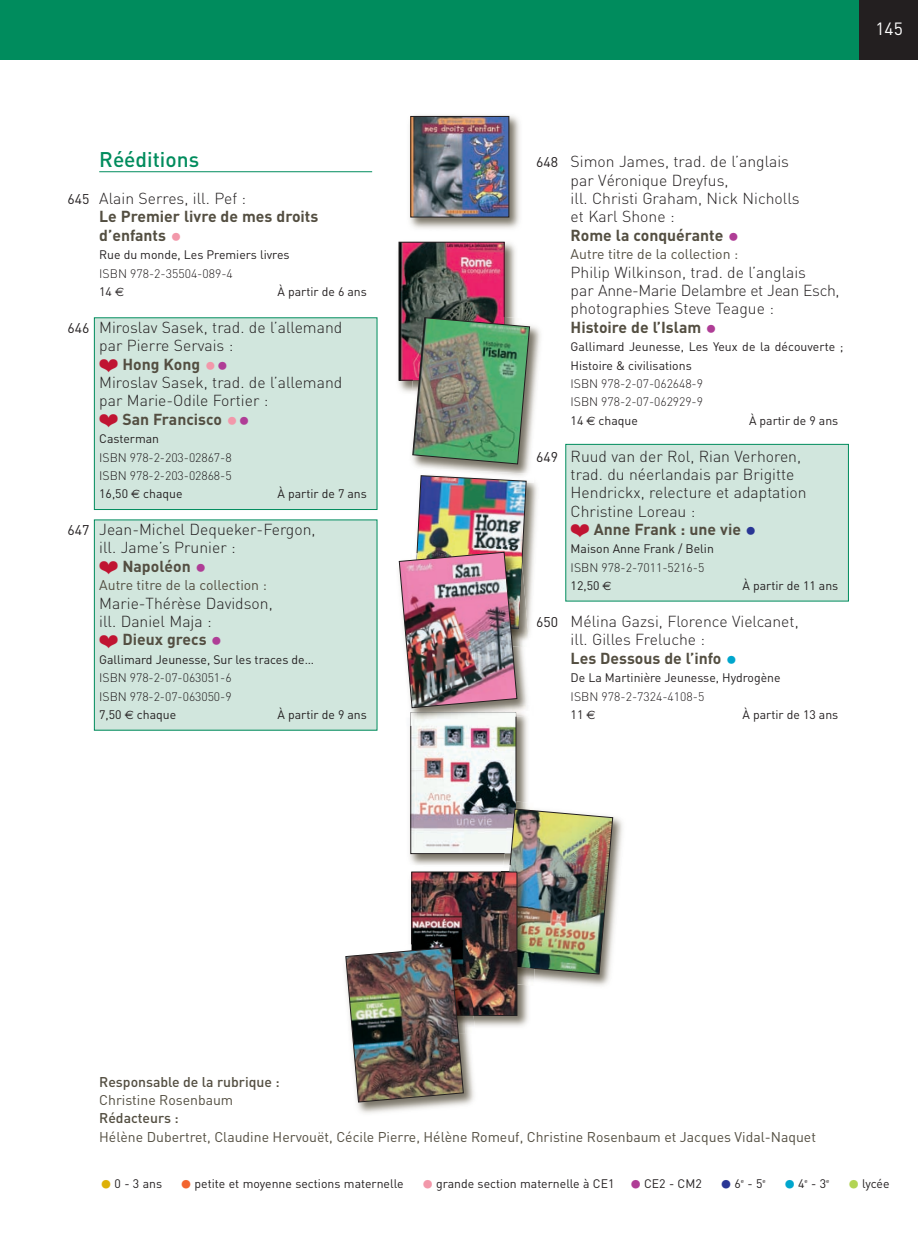
<style>
.page{position:relative;width:918px;height:1241px;background:#fff}
.page>*{position:absolute;margin:0;border:0;box-sizing:border-box;transform-origin:0 0}
.t1{font:500 21px "DIN";color:#008c5d}
.t2{font:17.5px "DIN";color:#fff}
.t3{font:300 15.75px/18.4px "DIN";color:#231f20}
.t4{font:700 15.75px/18.4px "DIN";color:#534e41}
.t5{font:14px "DIN";color:#534e41}
.t6{font:500 14px "DIN";color:#534e41}
.t7{font:14px "DIN";color:#231f20}
.t8{font:12.25px/18.4px "DIN";color:#231f20}
.t9{font:300 12.25px/18.4px "DIN";letter-spacing:-.005em;color:#231f20}
.s1{font-size:24.5px;color:#f298aa}
.s2{font-weight:400}
.s3{font-family:"Euro Sans";font-weight:400;font-size:12.08px}
.s4{color:#c01432}
.s5{font-weight:700;color:#534e41}
.s6{font-weight:700;font-size:24.5px;color:#f298aa}
.s7{font-weight:700;font-size:24.5px;color:#af3d96}
.s8{font-size:24.5px;color:#af3d96}
.s9{font-size:24.5px;color:#293695}
.s10{font-weight:700;font-size:24.5px;color:#00a6cd}
.s11{font-size:26.25px;color:#ddb008}
.s12{font-size:26.25px;color:#f2642f}
.s13{font-size:26.25px;color:#f298aa}
.s14{font-size:26.25px;color:#af3d96}
.s15{font-size:26.25px;color:#293695}
.s16{font-size:26.25px;color:#00a6cd}
.s17{font-size:26.25px;color:#b2d454}
</style>
<div class="page">
<div style="left:566px;top:444px;width:282px;height:157px;background:#d1e6dd"></div>
<div style="left:566px;top:444px;width:282px;height:157px;border:1px solid #008c5d"></div>
<div style="left:94px;top:520px;width:283px;height:210px;background:#d1e6dd"></div>
<div style="left:94px;top:318px;width:283px;height:191px;background:#d1e6dd"></div>
<hr style="left:99px;top:171px;width:273px;height:1px;background:#008c5d">
<img style="left:409px;top:115px;width:111px;height:114px">
<img style="left:413px;top:118px;width:94px;height:97px">
<div style="left:411px;top:116px;width:98px;height:101px;border:1px solid #231f20"></div>
<img style="left:398px;top:241px;width:118px;height:151px">
<img style="left:401px;top:244px;width:101px;height:134px">
<div style="left:399px;top:242px;width:105px;height:138px;border:1px solid #231f20"></div>
<img style="left:405px;top:318px;width:136px;height:149px">
<img style="left:413px;top:309px;width:91px;height:8px">
<img style="left:412px;top:317px;width:118px;height:147px">
<img style="left:409px;top:726px;width:120px;height:301px">
<img style="left:413px;top:726px;width:101px;height:125px">
<img style="left:501px;top:802px;width:122px;height:190px">
<img style="left:503px;top:801px;width:30px;height:7px">
<img style="left:504px;top:800px;width:12px;height:8px">
<img style="left:409px;top:864px;width:92px;height:7px">
<img style="left:517px;top:974px;width:17px;height:11px">
<img style="left:501px;top:808px;width:112px;height:166px">
<img style="left:501px;top:864px;width:33px;height:104px">
<img style="left:414px;top:873px;width:101px;height:140px">
<div style="left:412px;top:871px;width:105px;height:144px;border:1px solid #231f20"></div>
<img style="left:345px;top:944px;width:137px;height:169px">
<img style="left:405px;top:944px;width:70px;height:88px">
<img style="left:412px;top:939px;width:61px;height:76px">
<img style="left:346px;top:947px;width:117px;height:154px">
<div style="left:858px;top:0;width:60px;height:60px;background:#231f20"></div>
<div style="left:0;top:0;width:858px;height:60px;background:#008c5d"></div>
<img style="left:526px;top:483px;width:11px;height:70px">
<img style="left:420px;top:467px;width:111px;height:16px">
<img style="left:398px;top:553px;width:136px;height:152px">
<img style="left:409px;top:705px;width:119px;height:21px">
<img style="left:411px;top:712px;width:105px;height:13px">
<img style="left:526px;top:553px;width:3px;height:94px">
<img style="left:399px;top:475px;width:127px;height:232px">
<p class="t7" style="left:67px;top:191px;width:23px">645</p>
<p class="t7" style="left:67px;top:320px;width:23px">646</p>
<p class="t7" style="left:67px;top:522px;width:23px">647</p>
<h1 class="t1" style="left:99px;top:148px;width:101px">Rééditions</h1>
<p class="t3" style="left:99px;top:189px;width:148px">Alain Serres, ill. Pef :</p>
<p class="t4" style="left:99px;top:208px;width:221px">Le Premier livre de mes droits d’enfants <span class="s1">•</span></p>
<p class="t8" style="left:99px;top:246px;width:192px">Rue du monde, Les Premiers livres</p>
<p class="t9" style="left:99px;top:264px;width:135px">ISBN 978-2-35504-089-4<br><span class="s2">14</span> <span class="s3">€</span></p>
<p class="t8" style="left:278px;top:282px;width:91px">À partir de 6 ans</p>
<p class="t3" style="left:99px;top:318px;width:245px">Miroslav Sasek, trad. de l’allemand par Pierre Servais :</p>
<p class="t3" style="left:99px;top:355px;width:245px"><span class="s4">▪</span> <span class="s5">Hong Kong</span> <span class="s6">•</span><span class="s7">•<br></span>Miroslav Sasek, trad. de l’allemand par Marie-Odile Fortier :</p>
<p class="t4" style="left:99px;top:410px;width:152px"><span class="s4">▪</span> San Francisco <span class="s1">•</span><span class="s8">•</span></p>
<p class="t8" style="left:99px;top:429px;width:61px">Casterman</p>
<p class="t9" style="left:99px;top:448px;width:134px;text-align:justify">ISBN 978-2-203-02867-8<br>ISBN 978-2-203-02868-5<br><span class="s2">16,50</span> <span class="s3">€</span> <span class="s2">chaque</span></p>
<p class="t8" style="left:278px;top:485px;width:91px">À partir de 7 ans</p>
<p class="t3" style="left:99px;top:520px;width:218px">Jean-Michel Dequeker-Fergon, ill. Jame’s Prunier :</p>
<p class="t4" style="left:99px;top:557px;width:109px"><span class="s4">▪</span> Napoléon <span class="s8">•</span></p>
<p class="t5" style="left:99px;top:577px;width:169px">Autre titre de la collection :</p>
<p class="t3" style="left:99px;top:594px;width:175px">Marie-Thérèse Davidson, ill. Daniel Maja :</p>
<p class="t4" style="left:99px;top:630px;width:125px"><span class="s4">▪</span> Dieux grecs <span class="s8">•</span></p>
<p class="t8" style="left:99px;top:650px;width:216px">Gallimard Jeunesse, Sur les traces de…</p>
<p class="t9" style="left:99px;top:668px;width:134px;text-align:justify">ISBN 978-2-07-063051-6<br>ISBN 978-2-07-063050-9<br><span class="s2">7,50</span> <span class="s3">€</span> <span class="s2">chaque</span></p>
<p class="t8" style="left:278px;top:705px;width:91px">À partir de 9 ans</p>
<p class="t2" style="left:875px;top:18px;width:29px">145</p>
<p class="t7" style="left:536px;top:154px;width:23px">648</p>
<p class="t7" style="left:536px;top:448px;width:23px">649</p>
<p class="t7" style="left:536px;top:614px;width:23px">650</p>
<p class="t3" style="left:570px;top:153px;width:231px">Simon James, trad. de l’anglais par Véronique Dreyfus,<br>ill. Christi Graham, Nick Nicholls et Karl Shone :<br><span class="s5">Rome la conquérante</span> <span class="s7">•</span></p>
<p class="t5" style="left:570px;top:246px;width:169px">Autre titre de la collection :</p>
<p class="t3" style="left:570px;top:263px;width:270px">Philip Wilkinson, trad. de l’anglais<br>par Anne-Marie Delambre et Jean Esch, photographies Steve Teague :<br><span class="s5">Histoire de l’Islam</span> <span class="s7">•</span></p>
<p class="t8" style="left:570px;top:338px;width:274px">Gallimard Jeunesse, Les Yeux de la découverte ;<br>Histoire &amp; civilisations</p>
<p class="t9" style="left:570px;top:374px;width:134px;text-align:justify">ISBN 978-2-07-062648-9<br>ISBN 978-2-07-062929-9<br><span class="s2">14</span> <span class="s3">€</span> <span class="s2">chaque</span></p>
<p class="t8" style="left:749px;top:411px;width:91px">À partir de 9 ans</p>
<p class="t3" style="left:570px;top:447px;width:237px">Ruud van der Rol, Rian Verhoren, trad. du néerlandais par Brigitte<br>Hendrickx, relecture et adaptation<br>Christine Loreau :</p>
<p class="t4" style="left:570px;top:520px;width:188px"><span class="s4">▪</span> Anne Frank : une vie <span class="s9">•</span></p>
<p class="t8" style="left:570px;top:540px;width:145px">Maison Anne Frank / Belin</p>
<p class="t9" style="left:570px;top:558px;width:135px">ISBN 978-2-7011-5216-5<br><span class="s2">12,50</span> <span class="s3">€</span></p>
<p class="t8" style="left:742px;top:576px;width:97px">À partir de 11 ans</p>
<p class="t3" style="left:570px;top:612px;width:230px">Mélina Gazsi, Florence Vielcanet, ill. Gilles Freluche :<br><span class="s5">Les Dessous de l’info</span> <span class="s10">•</span></p>
<p class="t8" style="left:570px;top:668px;width:211px">De La Martinière Jeunesse, Hydrogène</p>
<p class="t9" style="left:570px;top:687px;width:135px">ISBN 978-2-7324-4108-5<br><span class="s2">11</span> <span class="s3">€</span></p>
<p class="t8" style="left:742px;top:705px;width:97px">À partir de 13 ans</p>
<p class="t6" style="left:99px;top:1073px;width:182px">Responsable de la rubrique :</p>
<p class="t5" style="left:99px;top:1091px;width:135px">Christine Rosenbaum</p>
<p class="t6" style="left:99px;top:1110px;width:81px">Rédacteurs :</p>
<p class="t5" style="left:99px;top:1128px;width:718px">Hélène Dubertret, Claudine Hervouët, Cécile Pierre, Hélène Romeuf, Christine Rosenbaum et Jacques Vidal-Naquet</p>
<p class="t8" style="left:99px;top:1174px;width:668px"><span class="s11">•</span>0 - 3 ans <span class="s12">•</span>petite et moyenne sections maternelle <span class="s13">•</span>grande section maternelle à CE1 <span class="s14">•</span>CE2 - CM2 <span class="s15">•</span>6<sup>e</sup> - 5<sup>e</sup></p>
<p class="t8" style="left:783px;top:1174px;width:48px"><span class="s16">•</span>4<sup>e</sup> - 3<sup>e</sup></p>
<p class="t8" style="left:846px;top:1174px;width:44px"><span class="s17">•</span>lycée</p>
</div>
